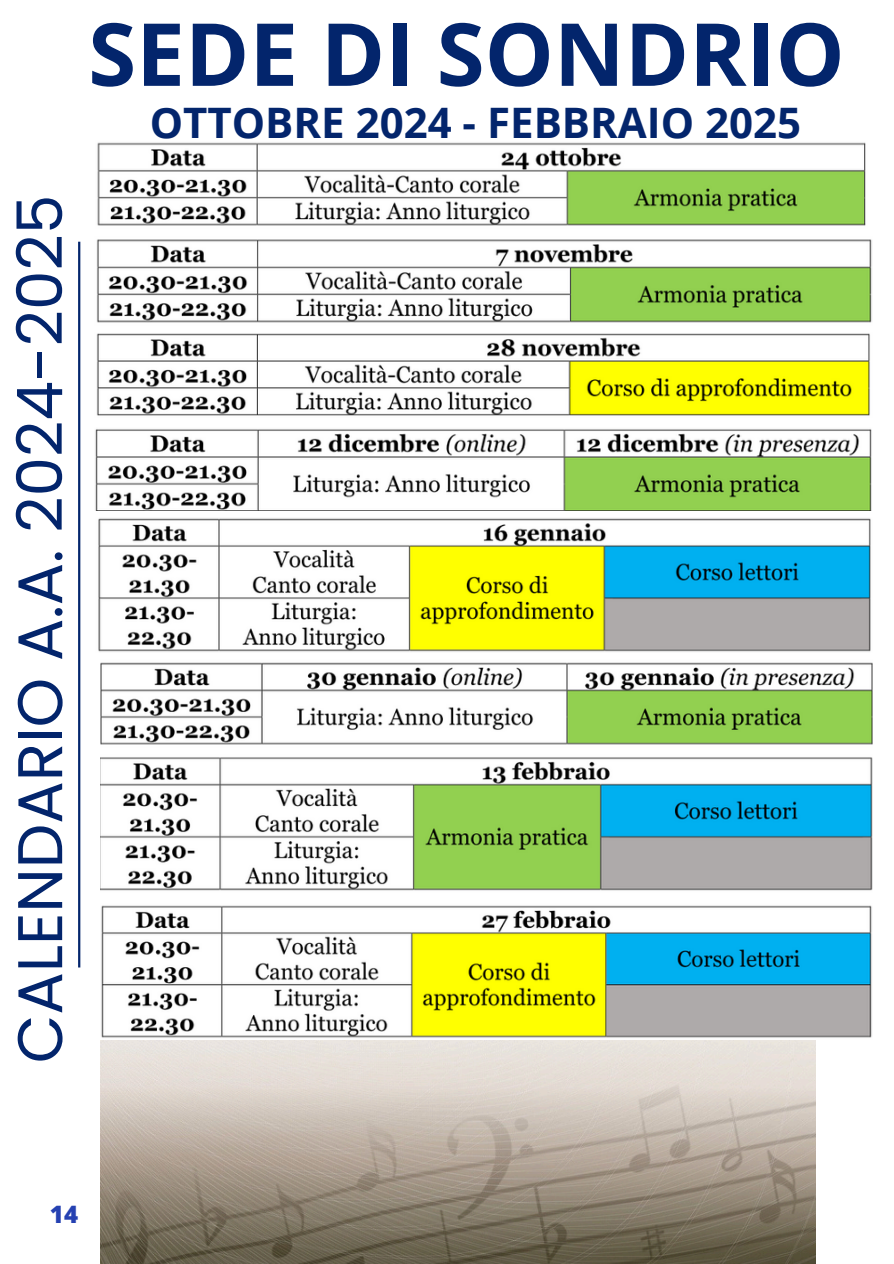
<style>
.page{position:relative;width:894px;height:1264px;background:#fff}
.page>*{position:absolute;margin:0;border:0;box-sizing:border-box;transform-origin:0 0}
.t1{font:700 87px "Open Sans";color:#03256c}
.t2{font:63px "Poppins";color:#03256c}
.t3{font:700 42px "Open Sans";color:#03256c}
.t4{font:800 24px "Open Sans";color:#2541b2}
</style>
<div class="page">
<hr style="left:78px;top:242px;width:2px;height:725px;background:#03256c">
<img style="left:100px;top:1040px;width:715px;height:223px">
<img style="left:97px;top:142px;width:769px;height:84px">
<img style="left:96px;top:239px;width:776px;height:84px">
<img style="left:96px;top:333px;width:774px;height:83px">
<img style="left:95px;top:429px;width:777px;height:81px">
<img style="left:98px;top:518px;width:773px;height:134px">
<img style="left:100px;top:662px;width:772px;height:83px">
<img style="left:100px;top:757px;width:772px;height:134px">
<img style="left:101px;top:905px;width:771px;height:133px">
<h2 class="t2" style="left:-4px;top:1063px;width:870px;rotate:-90deg">CALENDARIO A.A. 2024-2025</h2>
<h1 class="t1" style="left:88px;top:-7px;width:757px">SEDE DI SONDRIO</h1>
<p class="t3" style="left:150px;top:93px;width:652px">OTTOBRE 2024 - FEBBRAIO 2025</p>
<p class="t4" style="left:50px;top:1197px;width:30px">14</p>
</div>
